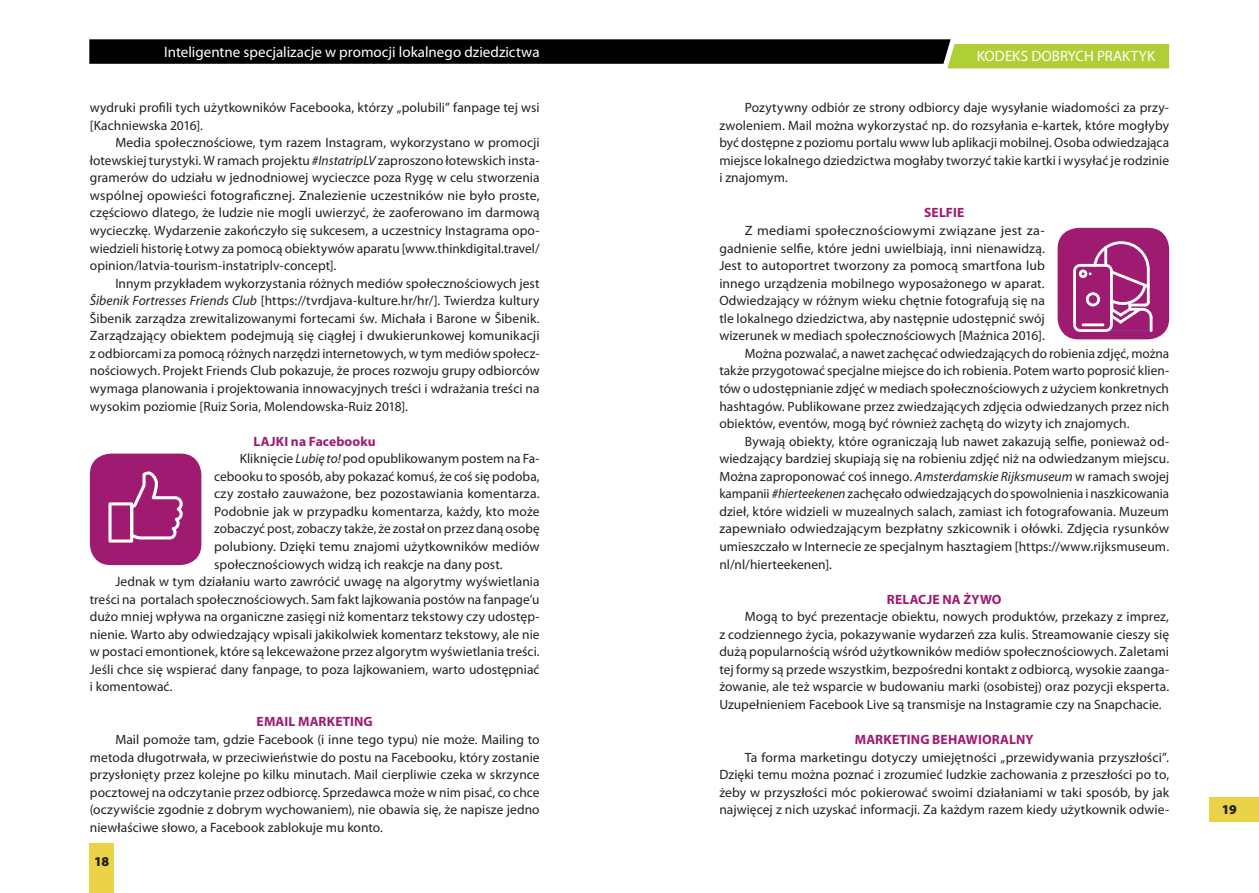
<style>
.page{position:relative;width:1259px;height:893px;background:#fff}
.page>*{position:absolute;margin:0;border:0;box-sizing:border-box;transform-origin:0 0}
.t1{font:15px "Myriad Pro";color:#fff}
.t2{font:13.5px/17.5px "Myriad Pro";letter-spacing:.005em;color:#231f20;text-align:justify}
.t3{font:700 13.5px "Myriad Pro";letter-spacing:.01em;color:#9f1a71}
.t4{font:13.5px "Myriad Pro";letter-spacing:.005em;color:#231f20;scale:1.05 1}
.t5{font:900 13.5px "Myriad Pro";color:#231f20}
.s1{font-style:italic}
</style>
<div class="page">
<svg style="left:89px;top:39px;width:1080px;height:29px;background:#474c32"></svg>
<div style="left:89px;top:844px;width:25px;height:49px;background:#ebd348"></div>
<div style="left:1209px;top:797px;width:50px;height:24px;background:#ebd348"></div>
<div style="left:90px;top:454px;width:111px;height:111px;background:#9f1a71;border-radius:21px"></div>
<svg style="left:108px;top:471px;width:75px;height:72px"></svg>
<div style="left:1057px;top:228px;width:112px;height:111px;background:#9f1a71;border-radius:21px"></div>
<svg style="left:1073px;top:241px;width:79px;height:91px"></svg>
<p class="t1" style="left:164px;top:42px;width:377px">Inteligentne specjalizacje w promocji lokalnego dziedzictwa</p>
<p class="t2" style="left:90px;top:99px;width:451px">wydruki profili tych użytkowników Facebooka, którzy „polubili” fanpage tej wsi [Kachniewska 2016].</p>
<p class="t2" style="left:90px;top:134px;width:451px;text-indent:26px">Media społecznościowe, tym razem Instagram, wykorzystano w promocji łotewskiej turystyki. W ramach projektu <span class="s1">#InstatripLV</span> zaproszono łotewskich insta&shy;gramerów do udziału w jednodniowej wycieczce poza Rygę w celu stworzenia wspólnej opowieści fotograficznej. Znalezienie uczestników nie było proste, częściowo dlatego, że ludzie nie mogli uwierzyć, że zaoferowano im darmową wycieczkę. Wydarzenie zakończyło się sukcesem, a uczestnicy Instagrama opo&shy;wiedzieli historię Łotwy za pomocą obiektywów aparatu [www.thinkdigital.travel/ opinion/latvia-tourism-instatriplv-concept].</p>
<p class="t2" style="left:90px;top:274px;width:451px;text-indent:26px">Innym przykładem wykorzystania różnych mediów społecznościowych jest <span class="s1">Šibenik Fortresses Friends Club</span> [https://tvrdjava-kulture.hr/hr/]. Twierdza kultury Šibenik zarządza zrewitalizowanymi fortecami św. Michała i Barone w Šibenik.<br>Zarządzający obiektem podejmują się ciągłej i dwukierunkowej komunikacji z odbiorcami za pomocą różnych narzędzi internetowych, w tym mediów społecz&shy;nościowych. Projekt Friends Club pokazuje, że proces rozwoju grupy odbiorców wymaga planowania i projektowania innowacyjnych treści i wdrażania treści na wysokim poziomie [Ruiz Soria, Molendowska-Ruiz 2018].</p>
<p class="t3" style="left:254px;top:432px;width:124px">LAJKI na Facebooku</p>
<p class="t2" style="left:240px;top:450px;width:301px">Kliknięcie <span class="s1">Lubię to!</span> pod opublikowanym postem na Fa-</p>
<p class="t2" style="left:214px;top:467px;width:327px">cebooku to sposób, aby pokazać komuś, że coś się podoba,</p>
<p class="t2" style="left:214px;top:485px;width:327px">czy zostało zauważone, bez pozostawiania komentarza.</p>
<p class="t2" style="left:214px;top:502px;width:327px">Podobnie jak w przypadku komentarza, każdy, kto może</p>
<p class="t2" style="left:214px;top:520px;width:327px">zobaczyć post, zobaczy także, że został on przez daną osobę</p>
<p class="t2" style="left:214px;top:537px;width:327px">polubiony. Dzięki temu znajomi użytkowników mediów</p>
<p class="t2" style="left:214px;top:555px;width:290px">społecznościowych widzą ich reakcje na dany post.</p>
<p class="t2" style="left:115px;top:573px;width:426px">Jednak w tym działaniu warto zawrócić uwagę na algorytmy wyświetlania</p>
<p class="t2" style="left:90px;top:590px;width:451px">treści na portalach społecznościowych. Sam fakt lajkowania postów na fanpage’u</p>
<p class="t2" style="left:90px;top:608px;width:451px">dużo mniej wpływa na organiczne zasięgi niż komentarz tekstowy czy udostęp-</p>
<p class="t2" style="left:90px;top:625px;width:451px">nienie. Warto aby odwiedzający wpisali jakikolwiek komentarz tekstowy, ale nie</p>
<p class="t2" style="left:90px;top:643px;width:451px">w postaci emontionek, które są lekceważone przez algorytm wyświetlania treści.</p>
<p class="t2" style="left:90px;top:660px;width:451px">Jeśli chce się wspierać dany fanpage, to poza lajkowaniem, warto udostępniać</p>
<p class="t2" style="left:90px;top:678px;width:84px">i komentować.</p>
<p class="t3" style="left:257px;top:713px;width:118px">EMAIL MARKETING</p>
<p class="t2" style="left:90px;top:730px;width:451px;text-indent:26px">Mail pomoże tam, gdzie Facebook (i inne tego typu) nie może. Mailing to metoda długotrwała, w przeciwieństwie do postu na Facebooku, który zostanie przysłonięty przez kolejne po kilku minutach. Mail cierpliwie czeka w skrzynce pocztowej na odczytanie przez odbiorcę. Sprzedawca może w nim pisać, co chce (oczywiście zgodnie z dobrym wychowaniem), nie obawia się, że napisze jedno niewłaściwe słowo, a Facebook zablokuje mu konto.</p>
<p class="t5" style="left:94px;top:852px;width:17px">18</p>
<p class="t1" style="left:976px;top:47px;width:180px">KODEKS DOBRYCH PRAKTYK</p>
<p class="t2" style="left:719px;top:99px;width:451px;text-indent:26px">Pozytywny odbiór ze strony odbiorcy daje wysyłanie wiadomości za przy&shy;zwoleniem. Mail można wykorzystać np. do rozsyłania e-kartek, które mogłyby być dostępne z poziomu portalu www lub aplikacji mobilnej. Osoba odwiedzająca miejsce lokalnego dziedzictwa mogłaby tworzyć takie kartki i wysyłać je rodzinie i znajomym.</p>
<p class="t3" style="left:924px;top:204px;width:42px">SELFIE</p>
<p class="t4" style="left:745px;top:222px;width:287px">Z mediami społecznościowymi związane jest za-</p>
<p class="t2" style="left:719px;top:239px;width:327px">gadnienie selfie, które jedni uwielbiają, inni nienawidzą.</p>
<p class="t2" style="left:719px;top:257px;width:327px">Jest to autoportret tworzony za pomocą smartfona lub</p>
<p class="t2" style="left:719px;top:274px;width:327px">innego urządzenia mobilnego wyposażonego w aparat.</p>
<p class="t2" style="left:719px;top:292px;width:327px">Odwiedzający w różnym wieku chętnie fotografują się na</p>
<p class="t2" style="left:719px;top:309px;width:327px">tle lokalnego dziedzictwa, aby następnie udostępnić swój</p>
<p class="t2" style="left:719px;top:327px;width:327px">wizerunek w mediach społecznościowych [Maźnica 2016].</p>
<p class="t2" style="left:745px;top:344px;width:426px">Można pozwalać, a nawet zachęcać odwiedzających do robienia zdjęć, można</p>
<p class="t2" style="left:719px;top:362px;width:451px">także przygotować specjalne miejsce do ich robienia. Potem warto poprosić klien-</p>
<p class="t2" style="left:719px;top:379px;width:451px">tów o udostępnianie zdjęć w mediach społecznościowych z użyciem konkretnych</p>
<p class="t2" style="left:719px;top:397px;width:451px">hashtagów. Publikowane przez zwiedzających zdjęcia odwiedzanych przez nich</p>
<p class="t2" style="left:719px;top:415px;width:411px">obiektów, eventów, mogą być również zachętą do wizyty ich znajomych.</p>
<p class="t2" style="left:745px;top:432px;width:426px">Bywają obiekty, które ograniczają lub nawet zakazują selfie, ponieważ od-</p>
<p class="t2" style="left:719px;top:450px;width:451px">wiedzający bardziej skupiają się na robieniu zdjęć niż na odwiedzanym miejscu.</p>
<p class="t2" style="left:719px;top:467px;width:451px">Można zaproponować coś innego. <span class="s1">Amsterdamskie Rijksmuseum</span> w ramach swojej</p>
<p class="t2" style="left:719px;top:485px;width:451px">kampanii <span class="s1">#hierteekenen</span> zachęcało odwiedzających do spowolnienia i naszkicowania</p>
<p class="t2" style="left:719px;top:502px;width:451px">dzieł, które widzieli w muzealnych salach, zamiast ich fotografowania. Muzeum</p>
<p class="t2" style="left:719px;top:520px;width:451px">zapewniało odwiedzającym bezpłatny szkicownik i ołówki. Zdjęcia rysunków</p>
<p class="t2" style="left:719px;top:537px;width:451px">umieszczało w Internecie ze specjalnym hasztagiem [https://www.rijksmuseum.</p>
<p class="t2" style="left:719px;top:555px;width:114px">nl/nl/hierteekenen].</p>
<p class="t3" style="left:887px;top:590px;width:116px">RELACJE NA ŻYWO</p>
<p class="t2" style="left:719px;top:608px;width:451px;text-indent:26px">Mogą to być prezentacje obiektu, nowych produktów, przekazy z imprez, z codziennego życia, pokazywanie wydarzeń zza kulis. Streamowanie cieszy się dużą popularnością wśród użytkowników mediów społecznościowych. Zaletami tej formy są przede wszystkim, bezpośredni kontakt z odbiorcą, wysokie zaanga&shy;żowanie, ale też wsparcie w budowaniu marki (osobistej) oraz pozycji eksperta.<br>Uzupełnieniem Facebook Live są transmisje na Instagramie czy na Snapchacie.</p>
<p class="t3" style="left:855px;top:731px;width:180px">MARKETING BEHAWIORALNY</p>
<p class="t2" style="left:719px;top:748px;width:451px;text-indent:26px">Ta forma marketingu dotyczy umiejętności „przewidywania przyszłości”.<br>Dzięki temu można poznać i zrozumieć ludzkie zachowania z przeszłości po to, żeby w przyszłości móc pokierować swoimi działaniami w taki sposób, by jak najwięcej z nich uzyskać informacji. Za każdym razem kiedy użytkownik odwie-</p>
<p class="t5" style="left:1222px;top:801px;width:17px">19</p>
</div>
